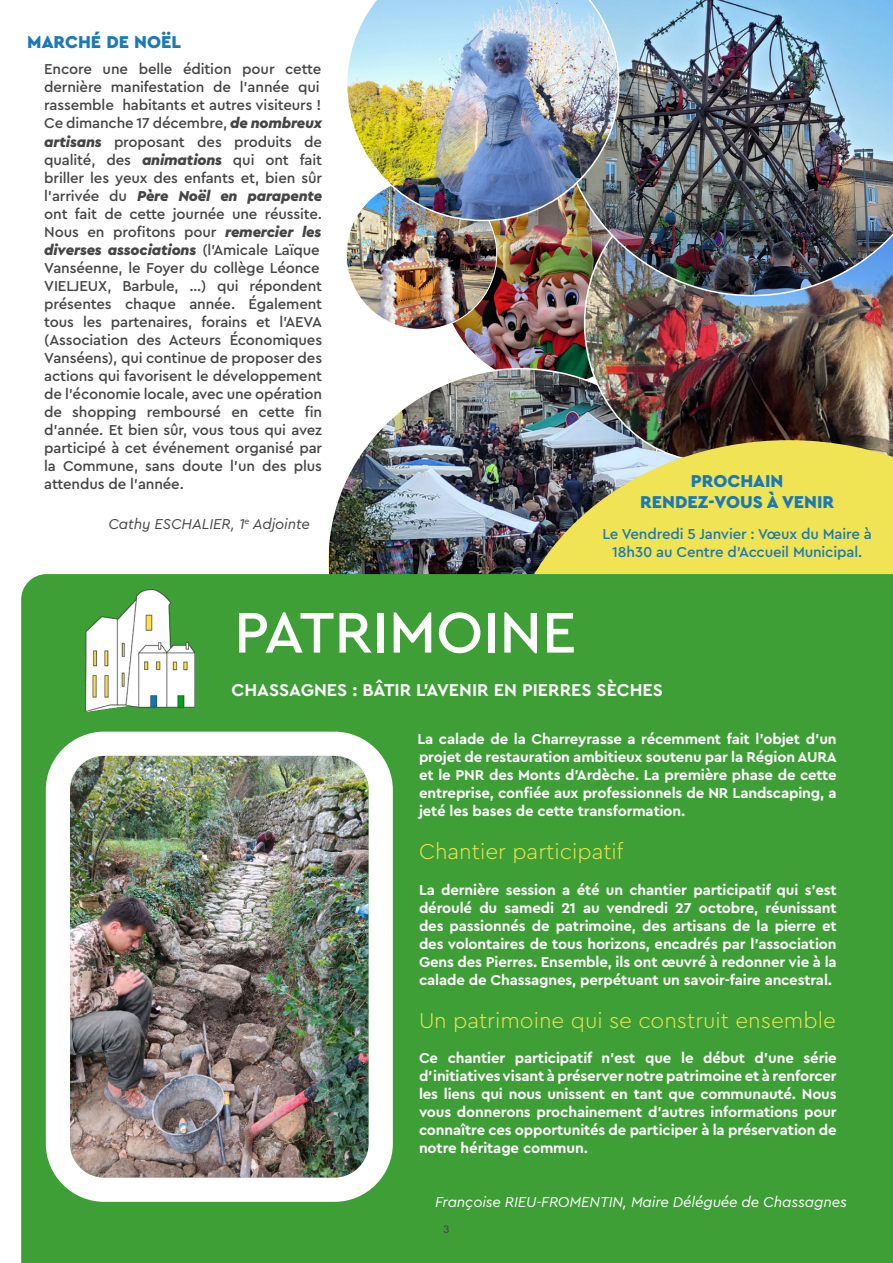
<style>
.page{position:relative;width:893px;height:1263px;background:#fff}
.page>*{position:absolute;margin:0;border:0;box-sizing:border-box;transform-origin:0 0}
.t1{font:500 60px "Cera Pro";color:#fff}
.t2{font:300 22.5px "Cera Pro";color:#f0e354}
.t3{font:700 18px "Cera Pro";color:#fff}
.t4{font:900 18px/21.6px "Cera Pro";color:#1a79b9;text-align:center}
.t5{font:700 15px/18px "Cera Pro";letter-spacing:-.01em;color:#fff;text-align:justify}
.t6{font:500 15px/18px "Cera Pro";letter-spacing:-.01em;color:#454545}
.t7{font:500 15px/18px "Cera Pro";letter-spacing:-.01em;color:#1a79b9;text-align:center}
.t8{font:italic 15px "Cera Pro";letter-spacing:-.01em;color:#fff}
.t9{font:italic 15px "Cera Pro";letter-spacing:-.01em;color:#454545}
.t10{font:10.5px "Arial";color:#454545}
.s1{font-weight:900;font-style:italic}
</style>
<div class="page">
<img style="left:441px;top:221px;width:142px;height:148px">
<img style="left:346px;top:179px;width:151px;height:150px;border-radius:75px">
<img style="left:330px;top:369px;width:253px;height:205px">
<img style="left:583px;top:296px;width:310px;height:144px">
<svg style="left:504px;top:440px;width:389px;height:134px;background:#c7be59"></svg>
<img style="left:558px;top:0;width:335px;height:296px">
<img style="left:347px;top:0;width:273px;height:221px">
<div style="left:21px;top:574px;width:872px;height:689px;background:#3e9f36"></div>
<img style="left:71px;top:757px;width:297px;height:420px">
<div style="left:46px;top:732px;width:347px;height:470px;border:24px solid #fff;border-radius:46px"></div>
<img style="left:85px;top:589px;width:110px;height:122px">
<p class="t4" style="left:27px;top:30px;width:155px">MARCHÉ DE NOËL</p>
<p class="t6" style="left:44px;top:60px;width:279px">Encore une belle édition pour cette dernière manifestation de l’année qui rassemble habitants et autres visiteurs !<br>Ce dimanche 17 décembre, <span class="s1">de nombreux artisans</span> proposant des produits de qualité, des <span class="s1">animations</span> qui ont fait briller les yeux des enfants et, bien sûr l’arrivée du <span class="s1">Père Noël en parapente </span>ont fait de cette journée une réussite.<br>Nous en profitons pour <span class="s1">remercier les diverses associations</span> (l’Amicale Laïque Vanséenne, le Foyer du collège Léonce VIELJEUX, Barbule, …) qui répondent présentes chaque année. Également tous les partenaires, forains et l’AEVA (Association des Acteurs Économiques Vanséens), qui continue de proposer des actions qui favorisent le développement de l’économie locale, avec une opération de shopping remboursé en cette fin d’année. Et bien sûr, vous tous qui avez participé à cet événement organisé par la Commune, sans doute l’un des plus attendus de l’année.</p>
<p class="t9" style="left:109px;top:514px;width:203px">Cathy ESCHALIER, 1<sup>e</sup> Adjointe</p>
<h1 class="t1" style="left:234px;top:593px;width:344px">PATRIMOINE</h1>
<p class="t4" style="left:640px;top:469px;width:196px">PROCHAIN<br>RENDEZ-VOUS À VENIR</p>
<p class="t7" style="left:602px;top:524px;width:271px">Le Vendredi 5 Janvier : Vœux du Maire à<br>18h30 au Centre d’Accueil Municipal.</p>
<p class="t3" style="left:231px;top:678px;width:433px">CHASSAGNES : BÂTIR L’AVENIR EN PIERRES SÈCHES</p>
<p class="t5" style="left:417px;top:730px;width:421px">La calade de la Charreyrasse a récemment fait l’objet d’un projet de restauration ambitieux soutenu par la Région AURA et le PNR des Monts d’Ardèche. La première phase de cette entreprise, confiée aux professionnels de NR Landscaping, a jeté les bases de cette transformation.</p>
<h2 class="t2" style="left:419px;top:837px;width:206px">Chantier participatif</h2>
<p class="t5" style="left:419px;top:880px;width:419px">La dernière session a été un chantier participatif qui s’est déroulé du samedi 21 au vendredi 27 octobre, réunissant des passionnés de patrimoine, des artisans de la pierre et des volontaires de tous horizons, encadrés par l’association Gens des Pierres. Ensemble, ils ont œuvré à redonner vie à la calade de Chassagnes, perpétuant un savoir-faire ancestral.</p>
<h2 class="t2" style="left:419px;top:1005px;width:418px">Un patrimoine qui se construit ensemble</h2>
<p class="t5" style="left:419px;top:1048px;width:419px">Ce chantier participatif n’est que le début d’une série d’initiatives visant à préserver notre patrimoine et à renforcer les liens qui nous unissent en tant que communauté. Nous vous donnerons prochainement d’autres informations pour connaître ces opportunités de participer à la préservation de notre héritage commun.</p>
<p class="t8" style="left:435px;top:1192px;width:413px">Françoise RIEU-FROMENTIN, Maire Déléguée de Chassagnes</p>
<p class="t10" style="left:444px;top:1223px;width:7px">3</p>
</div>
